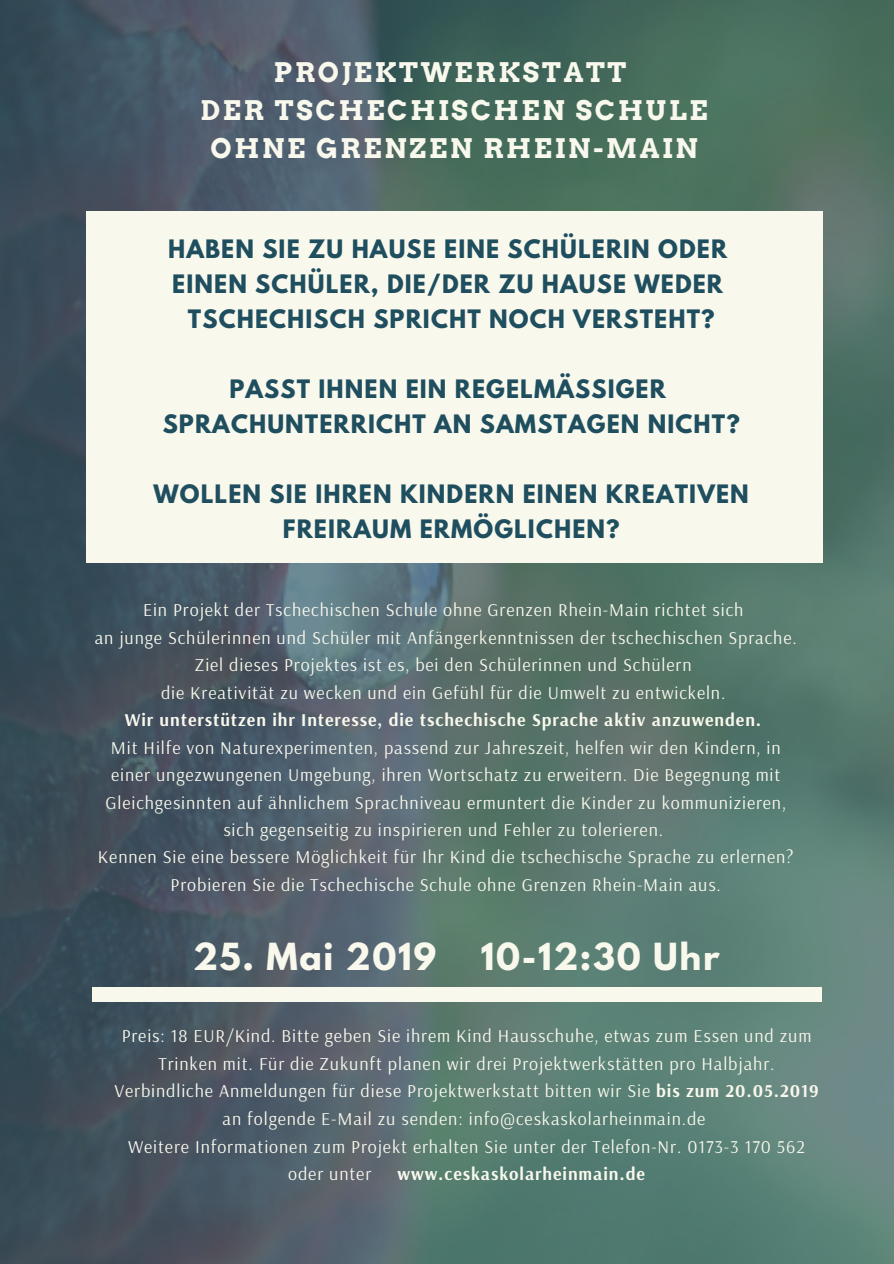
<style>
.page{position:relative;width:894px;height:1264px;background:#fff}
.page>*{position:absolute;margin:0;border:0;box-sizing:border-box;transform-origin:0 0}
.t1{font:700 33px "League Spartan";letter-spacing:.05em;color:#f9f8ed}
.t2{font:700 27px/37.7px "Arvo";letter-spacing:.1em;color:#f9f8ed;text-align:center}
.t3{font:700 22.5px/35px "League Spartan";letter-spacing:.05em;color:#1f4e5f;text-align:center}
.t4{font:18px/27.5px "Arsenal";letter-spacing:.05em;color:#f9f8ed;text-align:center}
.t5{font:700 18px "Arsenal";letter-spacing:.05em;color:#f9f8ed}
.s1{font-weight:700}
</style>
<div class="page">
<img style="left:0;top:0;width:893px;height:1263px">
<div style="left:86px;top:211px;width:736px;height:351px;background:#f9f8ed"></div>
<div style="left:92px;top:987px;width:729px;height:14px;background:#f9f8ed"></div>
<h2 class="t2" style="left:201px;top:54px;width:508px">PROJEKTWERKSTATT<br>DER TSCHECHISCHEN SCHULE<br>OHNE GRENZEN RHEIN-MAIN</h2>
<p class="t3" style="left:168px;top:235px;width:560px">HABEN SIE ZU HAUSE EINE SCHÜLERIN ODER<br>EINEN SCHÜLER, DIE/DER ZU HAUSE WEDER<br>TSCHECHISCH SPRICHT NOCH VERSTEHT?</p>
<p class="t3" style="left:163px;top:374px;width:578px">PASST IHNEN EIN REGELMÄSSIGER<br>SPRACHUNTERRICHT AN SAMSTAGEN NICHT?</p>
<p class="t3" style="left:154px;top:479px;width:596px">WOLLEN SIE IHREN KINDERN EINEN KREATIVEN<br>FREIRAUM ERMÖGLICHEN?</p>
<p class="t4" style="left:95px;top:596px;width:703px">Ein Projekt der Tschechischen Schule ohne Grenzen Rhein-Main richtet sich<br>an junge Schülerinnen und Schüler mit Anfängerkenntnissen der tschechischen Sprache.<br>Ziel dieses Projektes ist es, bei den Schülerinnen und Schülern<br>die Kreativität zu wecken und ein Gefühl für die Umwelt zu entwickeln.</p>
<p class="t5" style="left:125px;top:708px;width:637px">Wir unterstützen ihr Interesse, die tschechische Sprache aktiv anzuwenden.</p>
<p class="t4" style="left:98px;top:733px;width:697px">Mit Hilfe von Naturexperimenten, passend zur Jahreszeit, helfen wir den Kindern, in einer ungezwungenen Umgebung, ihren Wortschatz zu erweitern. Die Begegnung mit Gleichgesinnten auf ähnlichem Sprachniveau ermuntert die Kinder zu kommunizieren, sich gegenseitig zu inspirieren und Fehler zu tolerieren.<br>Kennen Sie eine bessere Möglichkeit für Ihr Kind die tschechische Sprache zu erlernen?<br>Probieren Sie die Tschechische Schule ohne Grenzen Rhein-Main aus.</p>
<h1 class="t1" style="left:193px;top:939px;width:245px">25. Mai 2019</h1>
<h1 class="t1" style="left:480px;top:939px;width:240px">10-12:30 Uhr</h1>
<p class="t4" style="left:122px;top:1021px;width:691px">Preis: 18 EUR/Kind. Bitte geben Sie ihrem Kind Hausschuhe, etwas zum Essen und zum</p>
<p class="t4" style="left:158px;top:1049px;width:617px">Trinken mit. Für die Zukunft planen wir drei Projektwerkstätten pro Halbjahr.</p>
<p class="t4" style="left:114px;top:1076px;width:705px">Verbindliche Anmeldungen für diese Projektwerkstatt bitten wir Sie <span class="s1">bis zum 20.05.2019</span></p>
<p class="t4" style="left:222px;top:1104px;width:484px">an folgende E-Mail zu senden: info@ceskaskolarheinmain.de</p>
<p class="t4" style="left:128px;top:1132px;width:678px">Weitere Informationen zum Projekt erhalten Sie unter der Telefon-Nr. 0173-3 170 562</p>
<p class="t4" style="left:288px;top:1159px;width:85px">oder unter</p>
<p class="t5" style="left:397px;top:1162px;width:249px">www.ceskaskolarheinmain.de</p>
</div>
